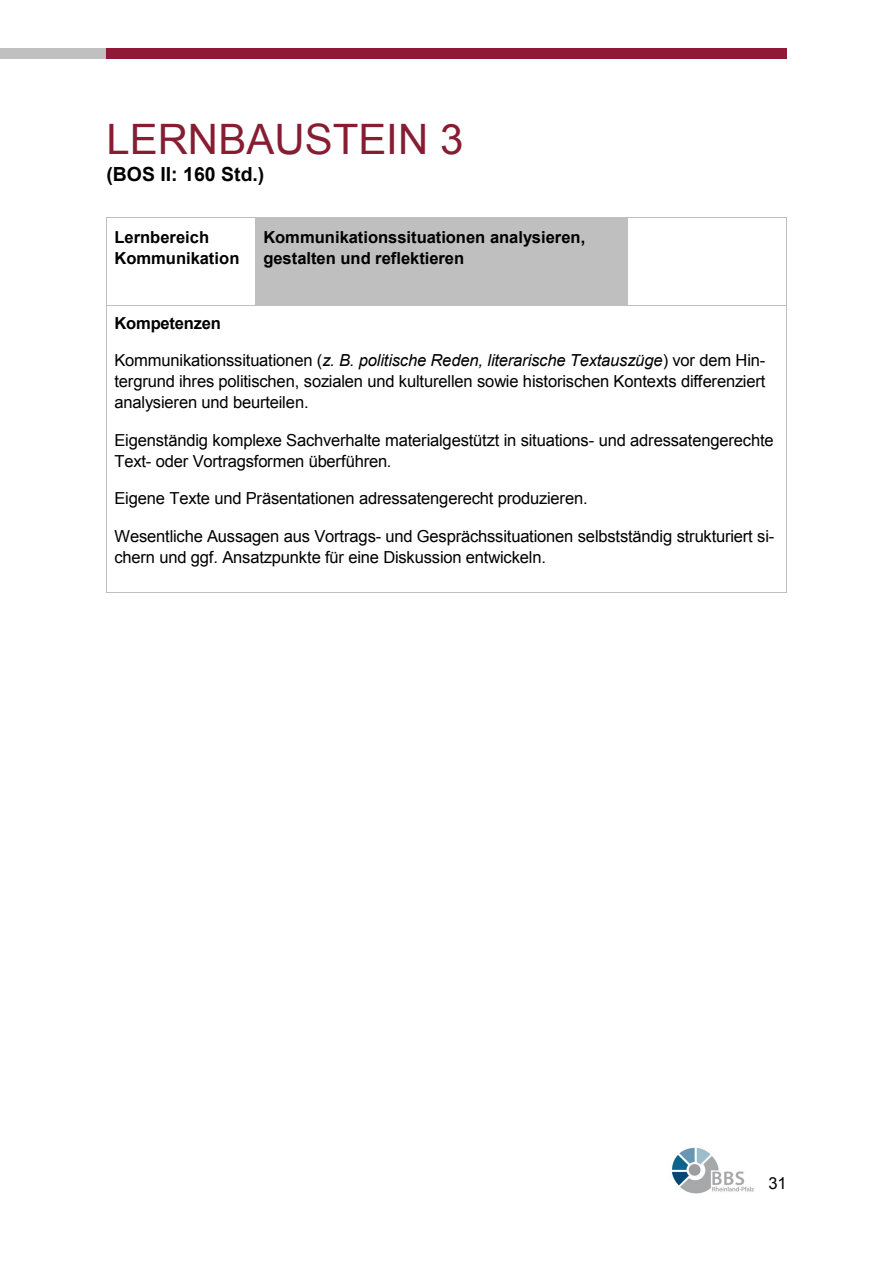
<style>
.page{position:relative;width:893px;height:1263px;background:#fff}
.page>*{position:absolute;margin:0;border:0;box-sizing:border-box;transform-origin:0 0}
.t1{font:42px "Arial";color:#871d33}
.t2{font:700 19.5px "Arial";color:#000}
.t3{font:16.5px/21px "Arial";letter-spacing:-.015em;color:#000}
.t4{font:700 16.5px/21px "Arial";color:#000}
.s1{font-style:italic}
</style>
<div class="page">
<img style="left:671px;top:1147px;width:83px;height:47px">
<div style="left:0;top:49px;width:109px;height:10px;background:#c0c0c0"></div>
<div style="left:107px;top:49px;width:680px;height:10px;background:#8f1936"></div>
<div style="left:256px;top:218px;width:371px;height:87px;background:#bfbfbf"></div>
<hr style="left:107px;top:217px;width:148px;height:1px;background:#bfbfbf">
<hr style="left:256px;top:217px;width:371px;height:1px;background:#bfbfbf">
<hr style="left:628px;top:217px;width:158px;height:1px;background:#bfbfbf">
<hr style="left:106px;top:226px;width:1px;height:79px;background:#bfbfbf">
<hr style="left:255px;top:226px;width:1px;height:79px;background:#bfbfbf">
<hr style="left:627px;top:226px;width:1px;height:79px;background:#bfbfbf">
<hr style="left:786px;top:226px;width:1px;height:79px;background:#bfbfbf">
<hr style="left:107px;top:305px;width:148px;height:1px;background:#bfbfbf">
<hr style="left:256px;top:305px;width:371px;height:1px;background:#bfbfbf">
<hr style="left:628px;top:305px;width:158px;height:1px;background:#bfbfbf">
<hr style="left:106px;top:314px;width:1px;height:278px;background:#bfbfbf">
<hr style="left:107px;top:592px;width:679px;height:1px;background:#bfbfbf">
<hr style="left:786px;top:314px;width:1px;height:278px;background:#bfbfbf">
<h5 class="t1" style="left:106px;top:112px;width:359px">LERNBAUSTEIN 3</h5>
<h5 class="t2" style="left:106px;top:161px;width:160px">(BOS II: 160 Std.)</h5>
<p class="t4" style="left:114px;top:227px;width:126px">Lernbereich<br>Kommunikation</p>
<p class="t4" style="left:263px;top:227px;width:323px">Kommunikationssituationen analysieren, gestalten und reflektieren</p>
<p class="t4" style="left:114px;top:313px;width:108px">Kompetenzen</p>
<p class="t3" style="left:114px;top:350px;width:652px;text-align:justify">Kommunikationssituationen (<span class="s1">z. B. politische Reden, literarische Textauszüge</span>) vor dem Hin&shy;tergrund ihres politischen, sozialen und kulturellen sowie historischen Kontexts differenziert analysieren und beurteilen.</p>
<p class="t3" style="left:114px;top:430px;width:661px">Eigenständig komplexe Sachverhalte materialgestützt in situations- und adressatengerechte<br>Text- oder Vortragsformen überführen.</p>
<p class="t3" style="left:114px;top:488px;width:475px">Eigene Texte und Präsentationen adressatengerecht produzieren.</p>
<p class="t3" style="left:114px;top:526px;width:661px">Wesentliche Aussagen aus Vortrags- und Gesprächssituationen selbstständig strukturiert si&shy;chern und ggf. Ansatzpunkte für eine Diskussion entwickeln.</p>
<p class="t3" style="left:768px;top:1173px;width:20px">31</p>
</div>
